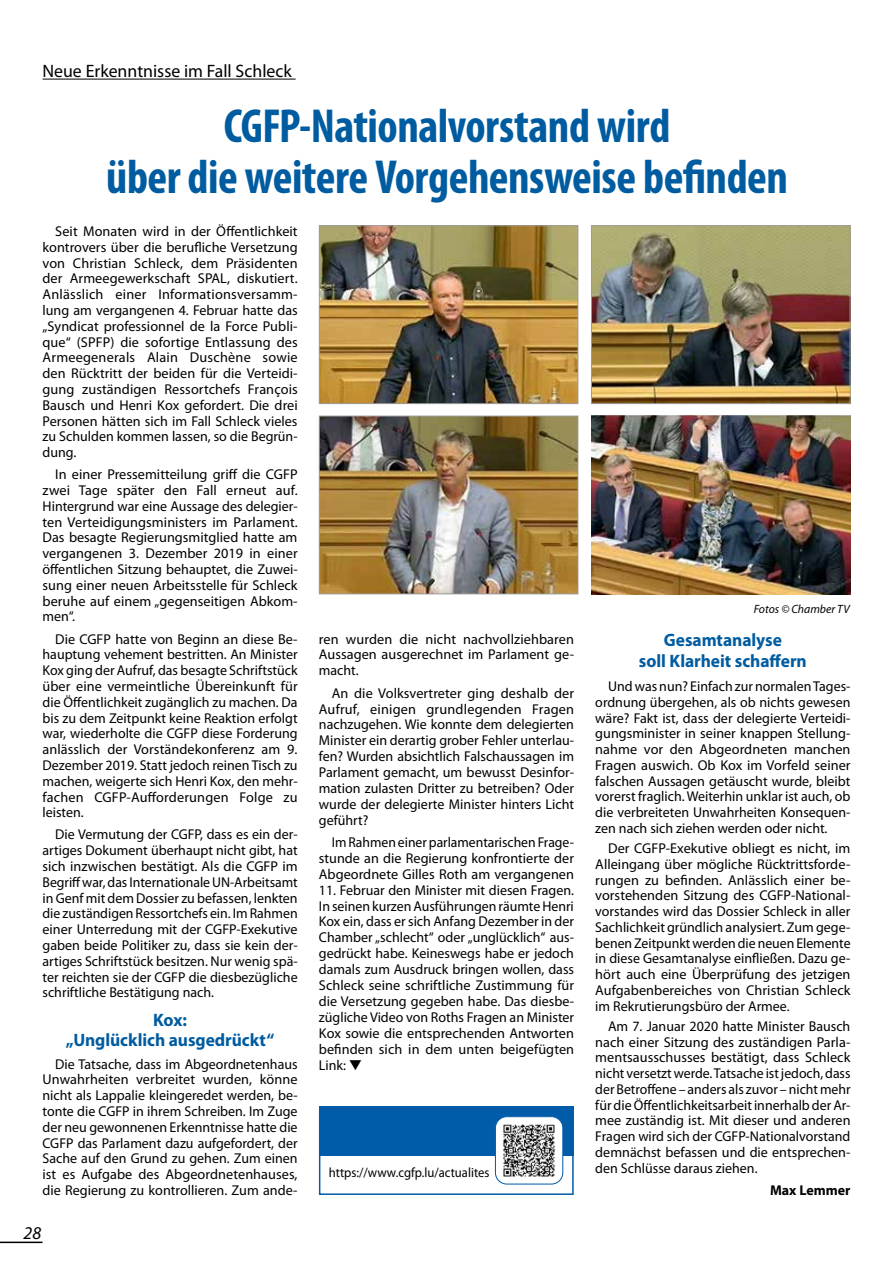
<style>
.page{position:relative;width:893px;height:1263px;background:#fff}
.page>*{position:absolute;margin:0;border:0;box-sizing:border-box;transform-origin:0 0}
.t1{font:700 condensed 48px/51px "Myriad Pro";letter-spacing:-.01em;color:#005ca0;text-align:center}
.t2{font:700 18px/20.2px "Myriad Pro";letter-spacing:-.005em;color:#005ca0;text-align:center}
.t3{font:18px "Myriad Pro";color:#000}
.t4{font:italic 18px "Myriad Pro";color:#000}
.t5{font:14.25px/15.8px "Myriad Pro";color:#000;text-align:justify}
.t6{font:14.25px/15.9px "Myriad Pro";color:#000;text-align:justify;scale:.96 1}
.t7{font:700 14.25px "Myriad Pro";color:#000}
.t8{font:13.5px "Myriad Pro";color:#000;scale:.94 1}
.t9{font:italic 12px "Myriad Pro";color:#000}
</style>
<div class="page">
<hr style="left:0;top:1241px;width:43px;height:2px;background:#000">
<hr style="left:43px;top:79px;width:253px;height:1px;background:#000">
<div style="left:319px;top:1106px;width:255px;height:50px;background:#005ba9"></div>
<div style="left:319px;top:1111px;width:255px;height:84px;border:2px solid #005ba9"></div>
<img style="left:495px;top:1118px;width:68px;height:66px">
<div style="left:495px;top:1116px;width:68px;height:68px;border:1px solid #005ba9;border-radius:11px"></div>
<img style="left:593px;top:227px;width:255px;height:175px">
<div style="left:591px;top:225px;width:259px;height:179px;border:1px solid #9c9c9d"></div>
<img style="left:321px;top:418px;width:255px;height:174px">
<div style="left:319px;top:416px;width:259px;height:178px;border:1px solid #9c9c9d"></div>
<img style="left:321px;top:227px;width:255px;height:175px">
<div style="left:319px;top:225px;width:259px;height:179px;border:1px solid #9c9c9d"></div>
<img style="left:591px;top:416px;width:259px;height:178px">
<p class="t3" style="left:43px;top:60px;width:251px">Neue Erkenntnisse im Fall Schleck</p>
<h1 class="t1" style="left:106px;top:100px;width:683px">CGFP-Nationalvorstand wird<br>über die weitere Vorgehensweise befinden</h1>
<p class="t5" style="left:43px;top:223px;width:257px;text-indent:13px">Seit Monaten wird in der Öffentlichkeit kontrovers über die berufliche Versetzung von Christian Schleck, dem Präsidenten der Armeegewerkschaft SPAL, diskutiert.<br>Anlässlich einer Informationsversamm&shy;lung am vergangenen 4. Februar hatte das „Syndicat professionnel de la Force Publi&shy;que“ (SPFP) die sofortige Entlassung des Armeegenerals Alain Duschène sowie den Rücktritt der beiden für die Verteidi&shy;gung zuständigen Ressortchefs François Bausch und Henri Kox gefordert. Die drei Personen hätten sich im Fall Schleck vieles zu Schulden kommen lassen, so die Begrün&shy;dung.</p>
<p class="t5" style="left:43px;top:466px;width:257px;text-indent:13px">In einer Pressemitteilung griff die CGFP zwei Tage später den Fall erneut auf.<br>Hintergrund war eine Aussage des delegier&shy;ten Verteidigungsministers im Parlament.<br>Das besagte Regierungsmitglied hatte am vergangenen 3. Dezember 2019 in einer öffentlichen Sitzung behauptet, die Zuwei&shy;sung einer neuen Arbeitsstelle für Schleck beruhe auf einem „gegenseitigen Abkom&shy;men“.</p>
<p class="t5" style="left:43px;top:631px;width:257px;text-indent:13px">Die CGFP hatte von Beginn an diese Be&shy;hauptung vehement bestritten. An Minister Kox ging der Aufruf, das besagte Schriftstück über eine vermeintliche Übereinkunft für die Öffentlichkeit zugänglich zu machen. Da bis zu dem Zeitpunkt keine Reaktion erfolgt war, wiederholte die CGFP diese Forderung anlässlich der Vorständekonferenz am 9.<br>Dezember 2019. Statt jedoch reinen Tisch zu machen, weigerte sich Henri Kox, den mehr&shy;fachen CGFP-Aufforderungen Folge zu leisten.</p>
<p class="t5" style="left:43px;top:826px;width:257px;text-indent:13px">Die Vermutung der CGFP, dass es ein der&shy;artiges Dokument überhaupt nicht gibt, hat sich inzwischen bestätigt. Als die CGFP im Begriff war, das Internationale UN-Arbeitsamt in Genf mit dem Dossier zu befassen, lenkten die zuständigen Ressortchefs ein. Im Rahmen einer Unterredung mit der CGFP-Exekutive gaben beide Politiker zu, dass sie kein der&shy;artiges Schriftstück besitzen. Nur wenig spä&shy;ter reichten sie der CGFP die diesbezügliche schriftliche Bestätigung nach.</p>
<p class="t2" style="left:66px;top:1009px;width:210px">Kox:<br>„Unglücklich ausgedrückt“</p>
<p class="t5" style="left:43px;top:1056px;width:257px;text-indent:13px">Die Tatsache, dass im Abgeordnetenhaus Unwahrheiten verbreitet wurden, könne nicht als Lappalie kleingeredet werden, be&shy;tonte die CGFP in ihrem Schreiben. Im Zuge der neu gewonnenen Erkenntnisse hatte die CGFP das Parlament dazu aufgefordert, der Sache auf den Grund zu gehen. Zum einen ist es Aufgabe des Abgeordnetenhauses, die Regierung zu kontrollieren. Zum ande-</p>
<p class="t4" style="left:24px;top:1222px;width:19px">28</p>
<p class="t5" style="left:319px;top:631px;width:257px">ren wurden die nicht nachvollziehbaren Aussagen ausgerechnet im Parlament ge&shy;macht.</p>
<p class="t5" style="left:319px;top:685px;width:257px;text-indent:13px">An die Volksvertreter ging deshalb der Aufruf, einigen grundlegenden Fragen nachzugehen. Wie konnte dem delegierten Minister ein derartig grober Fehler unterlau&shy;fen? Wurden absichtlich Falschaussagen im Parlament gemacht, um bewusst Desinfor&shy;mation zulasten Dritter zu betreiben? Oder wurde der delegierte Minister hinters Licht geführt?</p>
<p class="t6" style="left:319px;top:834px;width:267px;text-indent:13px">Im Rahmen einer parlamentarischen Frage&shy;stunde an die Regierung konfrontierte der Abgeordnete Gilles Roth am vergangenen</p>
<p class="t5" style="left:319px;top:882px;width:257px">11. Februar den Minister mit diesen Fragen.<br>In seinen kurzen Ausführungen räumte Henri Kox ein, dass er sich Anfang Dezember in der Chamber „schlecht“ oder „unglücklich“ aus&shy;gedrückt habe. Keineswegs habe er jedoch damals zum Ausdruck bringen wollen, dass Schleck seine schriftliche Zustimmung für die Versetzung gegeben habe. Das diesbe&shy;zügliche Video von Roths Fragen an Minister Kox sowie die entsprechenden Antworten befinden sich in dem unten beigefügten Link: ▼</p>
<p class="t8" style="left:329px;top:1164px;width:172px">https://www.cgfp.lu/actualites</p>
<p class="t9" style="left:754px;top:602px;width:97px">Fotos © Chamber TV</p>
<p class="t2" style="left:639px;top:630px;width:169px">Gesamtanalyse<br>soll Klarheit schaffern</p>
<p class="t5" style="left:595px;top:678px;width:257px;text-indent:13px">Und was nun? Einfach zur normalen Tages&shy;ordnung übergehen, als ob nichts gewesen wäre? Fakt ist, dass der delegierte Verteidi&shy;gungsminister in seiner knappen Stellung&shy;nahme vor den Abgeordneten manchen Fragen auswich. Ob Kox im Vorfeld seiner falschen Aussagen getäuscht wurde, bleibt vorerst fraglich. Weiterhin unklar ist auch, ob die verbreiteten Unwahrheiten Konsequen&shy;zen nach sich ziehen werden oder nicht.</p>
<p class="t5" style="left:595px;top:840px;width:257px;text-indent:13px">Der CGFP-Exekutive obliegt es nicht, im Alleingang über mögliche Rücktrittsforde&shy;rungen zu befinden. Anlässlich einer be&shy;vorstehenden Sitzung des CGFP-National&shy;vorstandes wird das Dossier Schleck in aller Sachlichkeit gründlich analysiert. Zum gege&shy;benen Zeitpunkt werden die neuen Elemente in diese Gesamtanalyse einfließen. Dazu ge&shy;hört auch eine Überprüfung des jetzigen Aufgabenbereiches von Christian Schleck im Rekrutierungsbüro der Armee.</p>
<p class="t5" style="left:595px;top:1018px;width:257px;text-indent:13px">Am 7. Januar 2020 hatte Minister Bausch nach einer Sitzung des zuständigen Parla&shy;mentsausschusses bestätigt, dass Schleck nicht versetzt werde. Tatsache ist jedoch, dass der Betroffene – anders als zuvor – nicht mehr für die Öffentlichkeitsarbeit innerhalb der Ar&shy;mee zuständig ist. Mit dieser und anderen Fragen wird sich der CGFP-Nationalvorstand demnächst befassen und die entsprechen&shy;den Schlüsse daraus ziehen.</p>
<p class="t7" style="left:770px;top:1181px;width:82px">Max Lemmer</p>
</div>
